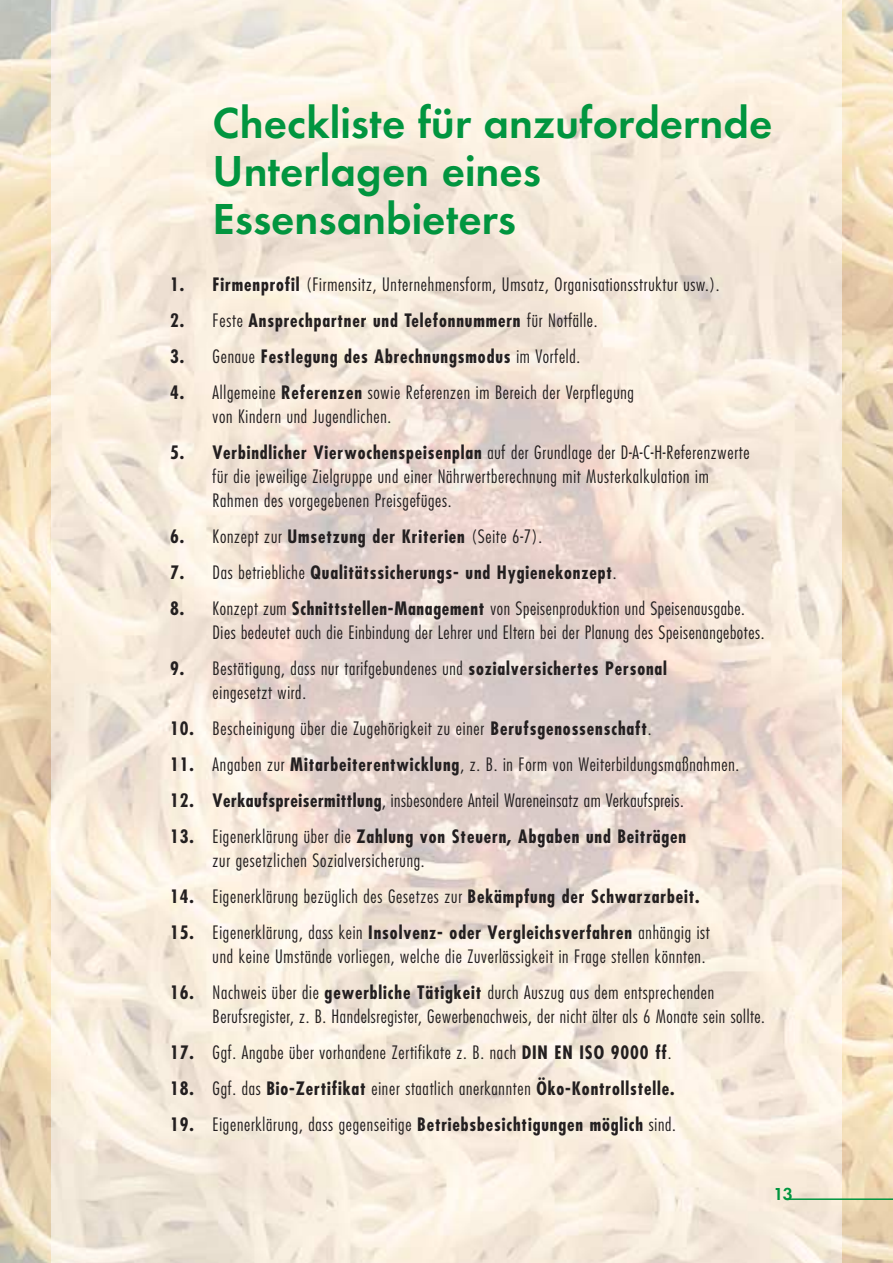
<style>
.page{position:relative;width:893px;height:1263px;background:#fff}
.page>*{position:absolute;margin:0;border:0;box-sizing:border-box;transform-origin:0 0}
.t1{font:600 45px/48px "Futura T";color:#01953f}
.t2{font:300 condensed 18px/24px "Futura";letter-spacing:.04em;color:#231f20}
.t3{font:700 condensed 18px "Futura";letter-spacing:.05em;color:#231f20}
.t4{font:600 18px "Futura T";color:#01953f}
.s1{font-weight:700}
.s2{font-weight:300}
</style>
<div class="page">
<img style="left:0;top:0;width:893px;height:1263px">
<img style="left:51px;top:0;width:791px;height:1263px">
<hr style="left:787px;top:1198px;width:106px;height:2px;background:#01953f">
<h1 class="t1" style="left:213px;top:102px;width:561px">Checkliste für anzufordernde<br>Unterlagen eines<br>Essensanbieters</h1>
<p class="t2" style="left:170px;top:273px;width:551px"><span class="s1">1. Firmenprofil</span> (Firmensitz, Unternehmensform, Umsatz, Organisationsstruktur usw.).</p>
<p class="t3" style="left:170px;top:312px;width:429px">2. <span class="s2">Feste</span> Ansprechpartner und Telefonnummern <span class="s2">für Notfälle.</span></p>
<p class="t3" style="left:170px;top:348px;width:412px">3. <span class="s2">Genaue</span> Festlegung des Abrechnungsmodus <span class="s2">im Vorfeld.</span></p>
<p class="t2" style="left:213px;top:381px;width:423px;text-indent:-43px"><span class="s1">4.</span> Allgemeine <span class="s1">Referenzen</span> sowie Referenzen im Bereich der Verpflegung von Kindern und Jugendlichen.</p>
<p class="t2" style="left:213px;top:441px;width:538px;text-indent:-43px"><span class="s1">5. Verbindlicher Vierwochenspeisenplan</span> auf der Grundlage der D-A-C-H-Referenzwerte für die jeweilige Zielgruppe und einer Nährwertberechnung mit Musterkalkulation im<br>Rahmen des vorgegebenen Preisgefüges.</p>
<p class="t3" style="left:170px;top:528px;width:373px">6. <span class="s2">Konzept zur</span> Umsetzung der Kriterien <span class="s2">(Seite 6-7).</span></p>
<p class="t3" style="left:170px;top:564px;width:448px">7. <span class="s2">Das betriebliche</span> Qualitätssicherungs- und Hygienekonzept<span class="s2">.</span></p>
<p class="t2" style="left:213px;top:597px;width:553px;text-indent:-43px"><span class="s1">8.</span> Konzept zum <span class="s1">Schnittstellen-Management</span> von Speisenproduktion und Speisenausgabe.<br>Dies bedeutet auch die Einbindung der Lehrer und Eltern bei der Planung des Speisenangebotes.</p>
<p class="t2" style="left:213px;top:657px;width:456px;text-indent:-43px"><span class="s1">9.</span> Bestätigung, dass nur tarifgebundenes und <span class="s1">sozialversichertes Personal </span>eingesetzt wird.</p>
<p class="t2" style="left:170px;top:717px;width:483px"><span class="s1">10.</span> Bescheinigung über die Zugehörigkeit zu einer <span class="s1">Berufsgenossenschaft</span>.</p>
<p class="t2" style="left:170px;top:753px;width:571px"><span class="s1">11.</span> Angaben zur <span class="s1">Mitarbeiterentwicklung</span>, z. B. in Form von Weiterbildungsmaßnahmen.</p>
<p class="t2" style="left:170px;top:789px;width:515px"><span class="s1">12. Verkaufspreisermittlung</span>, insbesondere Anteil Wareneinsatz am Verkaufspreis.</p>
<p class="t2" style="left:213px;top:825px;width:475px;text-indent:-43px"><span class="s1">13.</span> Eigenerklärung über die <span class="s1">Zahlung von Steuern, Abgaben und Beiträgen </span>zur gesetzlichen Sozialversicherung.</p>
<p class="t2" style="left:170px;top:885px;width:531px"><span class="s1">14.</span> Eigenerklärung bezüglich des Gesetzes zur <span class="s1">Bekämpfung der Schwarzarbeit.</span></p>
<p class="t2" style="left:170px;top:921px;width:541px;text-align:right"><span class="s1">15.</span> Eigenerklärung, dass kein <span class="s1">Insolvenz- oder Vergleichsverfahren</span> anhängig ist und keine Umstände vorliegen, welche die Zuverlässigkeit in Frage stellen könnten.</p>
<p class="t2" style="left:213px;top:981px;width:554px;text-indent:-43px"><span class="s1">16.</span> Nachweis über die <span class="s1">gewerbliche Tätigkeit</span> durch Auszug aus dem entsprechenden<br>Berufsregister, z. B. Handelsregister, Gewerbenachweis, der nicht älter als 6 Monate sein sollte.</p>
<p class="t2" style="left:170px;top:1041px;width:503px"><span class="s1">17.</span> Ggf. Angabe über vorhandene Zertifikate z. B. nach <span class="s1">DIN EN ISO 9000 ff</span>.</p>
<p class="t3" style="left:170px;top:1080px;width:506px">18. <span class="s2">Ggf. das</span> Bio-Zertifikat <span class="s2">einer staatlich anerkannten</span> Öko-Kontrollstelle.</p>
<p class="t2" style="left:170px;top:1113px;width:507px"><span class="s1">19.</span> Eigenerklärung, dass gegenseitige <span class="s1">Betriebsbesichtigungen möglich</span> sind.</p>
<p class="t4" style="left:774px;top:1186px;width:21px">13</p>
</div>
